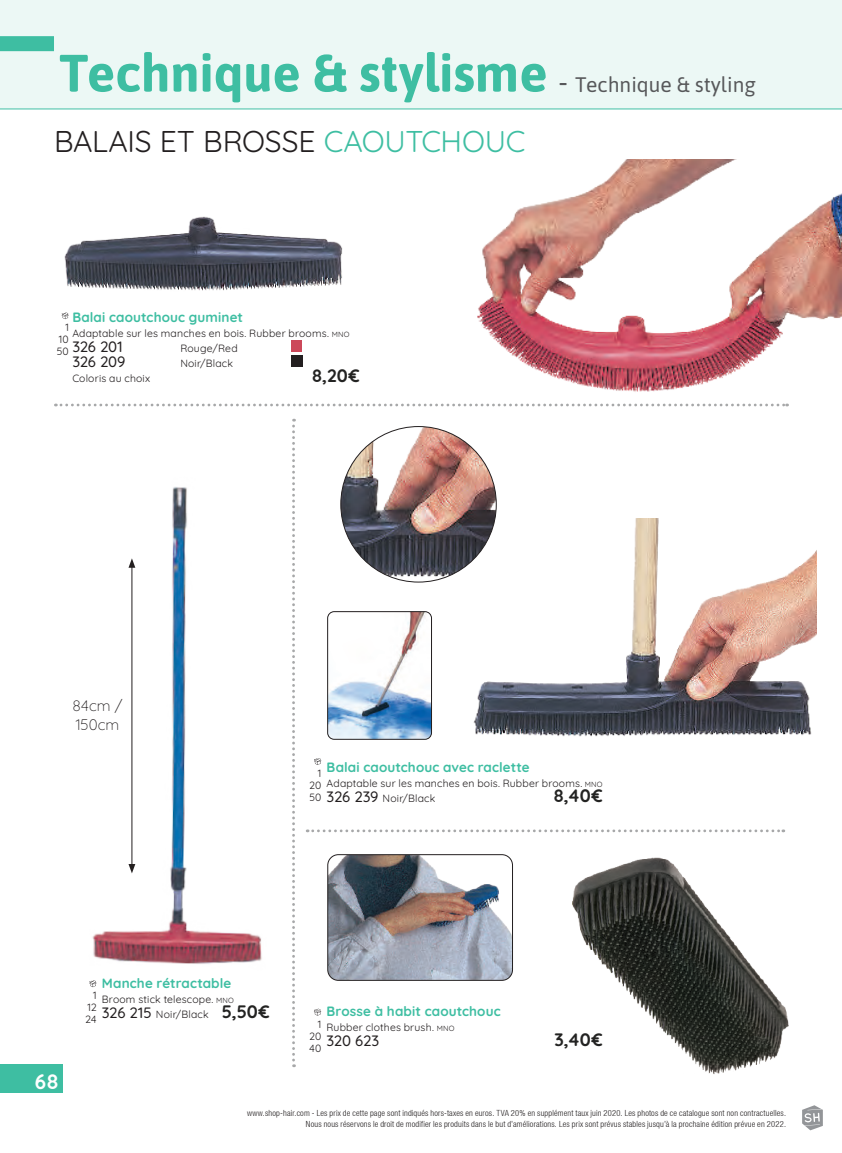
<style>
.page{position:relative;width:842px;height:1153px;background:#fff}
.page>*{position:absolute;margin:0;border:0;box-sizing:border-box;transform-origin:0 0}
.t1{font:700 52.5px "Asap";color:#3ebea2}
.t2{font:300 30px "Quicksand";letter-spacing:-.01em;color:#231f20}
.t3{font:300 21px "Quicksand";color:#fff}
.t4{font:300 18px "Quicksand";color:#232322}
.t5{font:300 15.15px/18.6px "Quicksand";color:#231f20}
.t6{font:300 15px "Quicksand";letter-spacing:-.01em;color:#231f20}
.t7{font:300 13.5px "Quicksand";letter-spacing:.01em;color:#3ebea2}
.t8{font:300 10.5px/12px "Quicksand";letter-spacing:.015em;color:#231f20;text-align:justify}
.t9{font:300 condensed 8.4px/10.5px "Helvetica Neue LT";letter-spacing:.02em;color:#231f20;text-align:right}
.s1{font-weight:400;font-size:30px;color:#57585a}
.s2{font-weight:400;font-size:21px;color:#57585a}
.s3{color:#3ebea2}
.s4{font-size:7.5px}
.s5{font-size:15px}
.s6{font-size:18px;color:#232322}
</style>
<div class="page">
<hr style="left:0;top:109px;width:842px;height:1px;background:#3ebea2">
<div style="left:0;top:0;width:842px;height:108px;background:#ecf8f5"></div>
<div style="left:0;top:1063px;width:63px;height:29px;background:#3ebea2"></div>
<div style="left:0;top:36px;width:54px;height:15px;background:#3ebea2"></div>
<svg style="left:802px;top:1105px;width:21px;height:25px"></svg>
<svg style="left:292px;top:419px;width:3px;height:648px"></svg>
<img style="left:477px;top:159px;width:365px;height:246px">
<img style="left:64px;top:216px;width:279px;height:75px">
<img style="left:453px;top:518px;width:363px;height:219px">
<img style="left:572px;top:857px;width:217px;height:217px">
<img style="left:92px;top:487px;width:170px;height:501px">
<hr style="left:132px;top:565px;width:1px;height:301px;background:#231f20">
<svg style="left:128px;top:863px;width:7px;height:10px"></svg>
<svg style="left:128px;top:558px;width:7px;height:9px"></svg>
<img style="left:328px;top:856px;width:184px;height:124px">
<div style="left:327px;top:854px;width:186px;height:126px;border:1px solid #231f20;border-radius:11px"></div>
<img style="left:328px;top:613px;width:103px;height:126px">
<div style="left:327px;top:611px;width:105px;height:128px;border:1px solid #231f20;border-radius:7px"></div>
<svg style="left:314px;top:758px;width:7px;height:6px"></svg>
<svg style="left:89px;top:980px;width:8px;height:7px"></svg>
<svg style="left:314px;top:1008px;width:7px;height:7px"></svg>
<div style="left:291px;top:340px;width:11px;height:12px;background:#cc485a"></div>
<div style="left:291px;top:355px;width:12px;height:12px;background:#231f20"></div>
<svg style="left:62px;top:312px;width:7px;height:7px"></svg>
<img style="left:341px;top:426px;width:155px;height:156px;border-radius:78px">
<svg style="left:55px;top:403px;width:733px;height:3px"></svg>
<svg style="left:307px;top:829px;width:477px;height:3px"></svg>
<h1 class="t1" style="left:59px;top:36px;width:698px">Technique &amp; stylisme <span class="s1">-</span> <span class="s2">Technique &amp; styling</span></h1>
<h2 class="t2" style="left:54px;top:118px;width:473px">BALAIS ET BROSSE <span class="s3">CAOUTCHOUC</span></h2>
<h3 class="t7" style="left:72px;top:307px;width:172px">Balai caoutchouc guminet</h3>
<p class="t8" style="left:72px;top:326px;width:279px">Adaptable sur les manches en bois. Rubber brooms. <span class="s4">MNO</span></p>
<h3 class="t6" style="left:72px;top:335px;width:52px">326 201</h3>
<p class="t8" style="left:180px;top:341px;width:59px">Rouge/Red</p>
<h3 class="t6" style="left:72px;top:350px;width:55px">326 209</h3>
<p class="t8" style="left:180px;top:356px;width:54px">Noir/Black</p>
<p class="t8" style="left:72px;top:371px;width:79px">Coloris au choix</p>
<h3 class="t4" style="left:312px;top:362px;width:49px">8,20€</h3>
<p class="t8" style="left:57px;top:320px;width:14px;text-indent:9px">1<br>10<br>50</p>
<h3 class="t5" style="left:73px;top:695px;width:52px">84cm /<br>150cm</h3>
<h3 class="t7" style="left:327px;top:756px;width:205px">Balai caoutchouc avec raclette</h3>
<p class="t8" style="left:327px;top:774px;width:278px;line-height:15px">Adaptable sur les manches en bois. Rubber brooms. <span class="s4">MNO<br></span><span class="s5">326 239</span> Noir/Black</p>
<p class="t8" style="left:309px;top:766px;width:14px;text-indent:9px">1<br>20<br>50</p>
<h3 class="t4" style="left:553px;top:781px;width:51px">8,40€</h3>
<h3 class="t3" style="left:35px;top:1061px;width:25px">68</h3>
<h3 class="t3" style="left:35px;top:1065px;width:25px">68</h3>
<h3 class="t7" style="left:102px;top:972px;width:131px">Manche rétractable</h3>
<p class="t8" style="left:102px;top:990px;width:169px;line-height:15px">Broom stick telescope. <span class="s4">MNO<br></span><span class="s5">326 215</span> Noir/Black <span class="s6">5,50€</span></p>
<p class="t8" style="left:85px;top:988px;width:13px;text-indent:8px">1<br>12<br>24</p>
<h3 class="t7" style="left:326px;top:1000px;width:176px">Brosse à habit caoutchouc</h3>
<p class="t8" style="left:326px;top:1020px;width:129px">Rubber clothes brush. <span class="s4">MNO</span></p>
<h3 class="t6" style="left:326px;top:1029px;width:54px">320 623</h3>
<h3 class="t4" style="left:554px;top:1025px;width:50px">3,40€</h3>
<p class="t8" style="left:309px;top:1016px;width:14px;text-indent:9px">1<br>20<br>40</p>
<p class="t9" style="left:247px;top:1107px;width:540px">www.shop-hair.com - Les prix de cette page sont indiqués hors-taxes en euros. TVA 20% en supplément taux juin 2020. Les photos de ce catalogue sont non contractuelles.<br>Nous nous réservons le droit de modifier les produits dans le but d’améliorations. Les prix sont prévus stables jusqu’à la prochaine édition prévue en 2022.</p>
</div>
